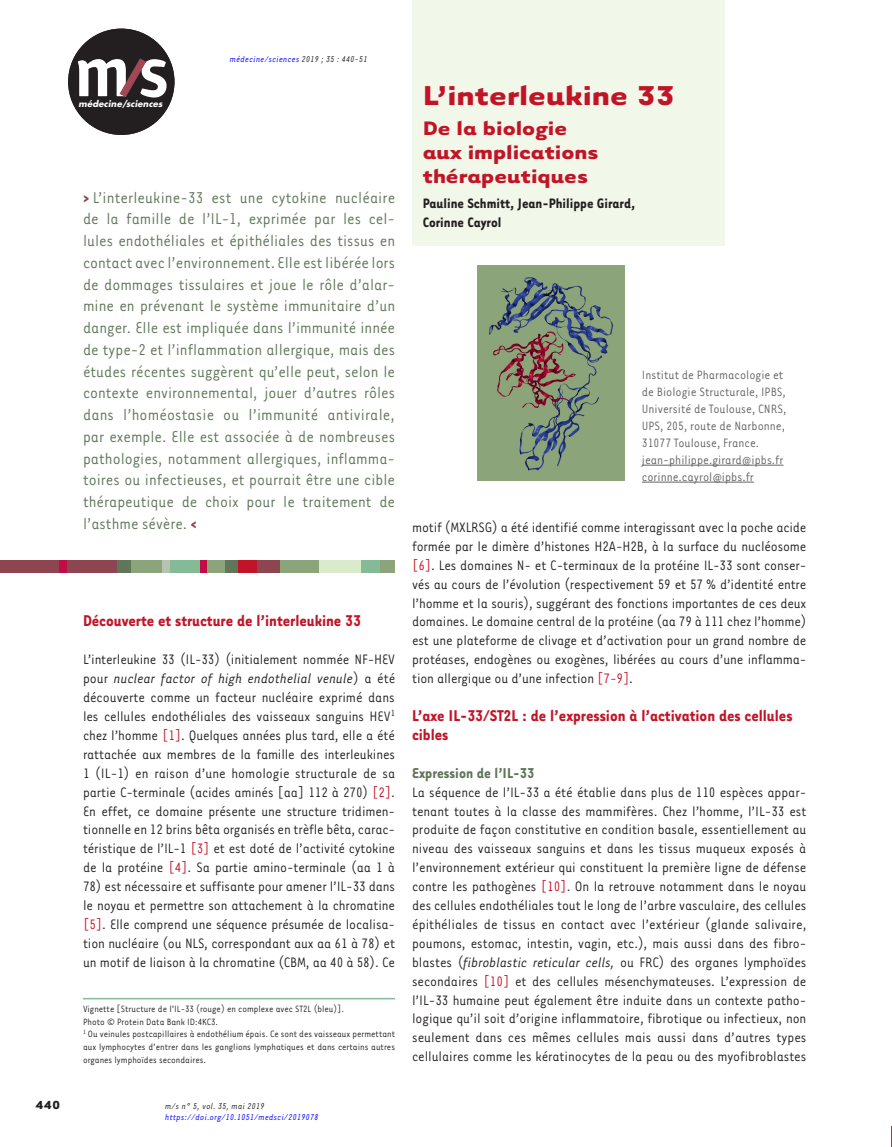
<style>
.page{position:relative;width:892px;height:1147px;background:#fff}
.page>*{position:absolute;margin:0;border:0;box-sizing:border-box;transform-origin:0 0}
.t1{font:700 31.5px "Tarzana Wide";color:#c11527}
.t2{font:700 22.5px/24px "Tarzana Wide";color:#c11527}
.t3{font:18px/21.8px "Tarzana Narrow";color:#5f7659;text-align:justify}
.t4{font:700 18px/18.9px "Tarzana Narrow";color:#c11527}
.t5{font:700 16.5px "Tarzana Narrow";color:#5f7659}
.t6{font:15.75px/18.9px "Tarzana Narrow";letter-spacing:-.01em;color:#231f20;text-align:justify}
.t7{font:700 15.75px/18.9px "Tarzana Narrow";color:#231f20}
.t8{font:13.95px/17px "Tarzana Narrow";color:#636366}
.t9{font:700 13.5px "Tarzana Wide";color:#231f20}
.t10{font:10.5px/12.6px "Tarzana Narrow";color:#231f20}
.t11{font:italic 9.75px "Tarzana Narrow";letter-spacing:.025em;color:#00f}
.t12{font:italic 9.75px "Tarzana Narrow";letter-spacing:.025em;color:#231f20}
.t13{font:italic 700 8.55px "Futura";letter-spacing:.01em;color:#fff}
.s1{color:#231f20}
.s2{font-weight:700;color:#8d454f}
.s3{font-style:italic}
.s4{color:#c11527}
</style>
<div class="page">
<div style="left:68px;top:29px;width:106px;height:106px;background:#231f20;border-radius:50%"></div>
<svg style="left:78px;top:59px;width:88px;height:39px"></svg>
<div style="left:412px;top:0;width:312px;height:246px;background:#f1f7e9"></div>
<div style="left:0;top:560px;width:118px;height:13px;background:#8d454f"></div>
<div style="left:117px;top:560px;width:18px;height:13px;background:#5f7659"></div>
<div style="left:224px;top:560px;width:14px;height:13px;background:#5f7659"></div>
<div style="left:131px;top:560px;width:31px;height:13px;background:#8ba479"></div>
<div style="left:167px;top:560px;width:34px;height:13px;background:#84ba95"></div>
<div style="left:360px;top:560px;width:21px;height:13px;background:#84ba95"></div>
<div style="left:205px;top:560px;width:20px;height:13px;background:#8ba479"></div>
<div style="left:380px;top:560px;width:15px;height:13px;background:#8ba479"></div>
<div style="left:279px;top:560px;width:40px;height:13px;background:#8ba479"></div>
<div style="left:319px;top:560px;width:41px;height:13px;background:#daebcb"></div>
<div style="left:162px;top:560px;width:7px;height:13px;background:#b6c4ad"></div>
<div style="left:59px;top:560px;width:7px;height:13px;background:#c10d45"></div>
<div style="left:201px;top:560px;width:6px;height:13px;background:#c10d45"></div>
<div style="left:238px;top:560px;width:28px;height:13px;background:#c11527"></div>
<div style="left:258px;top:560px;width:22px;height:13px;background:#8d454f"></div>
<hr style="left:641px;top:465px;width:142px;height:1px;background:#636366">
<hr style="left:641px;top:482px;width:112px;height:1px;background:#636366">
<div style="left:477px;top:265px;width:147px;height:216px;background:#8ba479"></div>
<img style="left:489px;top:277px;width:125px;height:194px">
<hr style="left:83px;top:998px;width:312px;height:1px;background:#84ba95">
<svg style="left:891px;top:1126px;width:1px;height:21px"></svg>
<p class="t9" style="left:36px;top:1096px;width:26px">440</p>
<p class="t13" style="left:79px;top:98px;width:85px">médecine/sciences</p>
<p class="t11" style="left:230px;top:53px;width:139px">médecine/sciences <span class="s1">2019 ; 35 : 440-51</span></p>
<p class="t3" style="left:83px;top:186px;width:313px"><span class="s2">&gt;</span> L’interleukine-33 est une cytokine nucléaire de la famille de l’IL-1, exprimée par les cel&shy;lules endothéliales et épithéliales des tissus en contact avec l’environnement. Elle est libérée lors de dommages tissulaires et joue le rôle d’alar&shy;mine en prévenant le système immunitaire d’un danger. Elle est impliquée dans l’immunité innée de type-2 et l’inflammation allergique, mais des études récentes suggèrent qu’elle peut, selon le contexte environnemental, jouer d’autres rôles dans l’homéostasie ou l’immunité antivirale, par exemple. Elle est associée à de nombreuses pathologies, notamment allergiques, inflamma&shy;toires ou infectieuses, et pourrait être une cible thérapeutique de choix pour le traitement de l’asthme sévère. <span class="s2">&lt;</span></p>
<p class="t4" style="left:83px;top:611px;width:279px">Découverte et structure de l’interleukine 33</p>
<p class="t6" style="left:83px;top:649px;width:313px">L’interleukine 33 (IL-33) (initialement nommée NF-HEV pour <span class="s3">nuclear factor of high endothelial venule</span>) a été découverte comme un facteur nucléaire exprimé dans les cellules endothéliales des vaisseaux sanguins HEV<sup>1 </sup>chez l’homme <span class="s4">[1]</span>. Quelques années plus tard, elle a été rattachée aux membres de la famille des interleukines 1 (IL-1) en raison d’une homologie structurale de sa partie C-terminale (acides aminés [aa] 112 à 270) <span class="s4">[2]</span>.<br>En effet, ce domaine présente une structure tridimen&shy;tionnelle en 12 brins bêta organisés en trèfle bêta, carac&shy;téristique de l’IL-1 <span class="s4">[3]</span> et est doté de l’activité cytokine de la protéine <span class="s4">[4]</span>. Sa partie amino-terminale (aa 1 à</p>
<p class="t6" style="left:83px;top:876px;width:313px">78) est nécessaire et suffisante pour amener l’IL-33 dans le noyau et permettre son attachement à la chromatine <span class="s4">[5]</span>. Elle comprend une séquence présumée de localisa&shy;tion nucléaire (ou NLS, correspondant aux aa 61 à 78) et un motif de liaison à la chromatine (CBM, aa 40 à 58). Ce</p>
<p class="t10" style="left:83px;top:1002px;width:313px">Vignette [Structure de l’IL-33 (rouge) en complexe avec ST2L (bleu)].<br>Photo © Protein Data Bank ID:4KC3.<br><sup>1</sup> Ou veinules postcapillaires à endothélium épais. Ce sont des vaisseaux permettant aux lymphocytes d’entrer dans les ganglions lymphatiques et dans certains autres organes lymphoïdes secondaires.</p>
<p class="t12" style="left:165px;top:1099px;width:101px">m/s n° 5, vol. 35, mai 2019</p>
<p class="t11" style="left:165px;top:1111px;width:155px">https://doi.org/10.1051/medsci/2019078</p>
<h1 class="t1" style="left:422px;top:74px;width:253px">L’interleukine 33</h1>
<h2 class="t2" style="left:422px;top:115px;width:177px">De la biologie aux implications thérapeutiques</h2>
<p class="t7" style="left:422px;top:193px;width:214px">Pauline Schmitt, Jean-Philippe Girard,<br>Corinne Cayrol</p>
<p class="t8" style="left:641px;top:366px;width:146px">Institut de Pharmacologie et de Biologie Structurale, IPBS,<br>Université de Toulouse, CNRS,<br>UPS, 205, route de Narbonne,<br>31077 Toulouse, France. jean-philippe.girard@ipbs.fr corinne.cayrol@ipbs.fr</p>
<p class="t6" style="left:412px;top:517px;width:396px">motif (MXLRSG) a été identifié comme interagissant avec la poche acide formée par le dimère d’histones H2A-H2B, à la surface du nucléosome <span class="s4">[6]</span>. Les domaines N- et C-terminaux de la protéine IL-33 sont conser&shy;vés au cours de l’évolution (respectivement 59 et 57 % d’identité entre l’homme et la souris), suggérant des fonctions importantes de ces deux domaines. Le domaine central de la protéine (aa 79 à 111 chez l’homme) est une plateforme de clivage et d’activation pour un grand nombre de protéases, endogènes ou exogènes, libérées au cours d’une inflamma&shy;tion allergique ou d’une infection <span class="s4">[7-9]</span>.</p>
<p class="t4" style="left:412px;top:705px;width:382px">L’axe IL-33/ST2L : de l’expression à l’activation des cellules cibles</p>
<p class="t5" style="left:412px;top:762px;width:124px">Expression de l’IL-33</p>
<p class="t6" style="left:412px;top:782px;width:396px">La séquence de l’IL-33 a été établie dans plus de 110 espèces appar&shy;tenant toutes à la classe des mammifères. Chez l’homme, l’IL-33 est produite de façon constitutive en condition basale, essentiellement au niveau des vaisseaux sanguins et dans les tissus muqueux exposés à l’environnement extérieur qui constituent la première ligne de défense contre les pathogènes <span class="s4">[10]</span>. On la retrouve notamment dans le noyau des cellules endothéliales tout le long de l’arbre vasculaire, des cellules épithéliales de tissus en contact avec l’extérieur (glande salivaire, poumons, estomac, intestin, vagin, etc.), mais aussi dans des fibro&shy;blastes (<span class="s3">fibroblastic reticular cells,</span> ou FRC) des organes lymphoïdes secondaires <span class="s4">[10]</span> et des cellules mésenchymateuses. L’expression de l’IL-33 humaine peut également être induite dans un contexte patho&shy;logique qu’il soit d’origine inflammatoire, fibrotique ou infectieux, non seulement dans ces mêmes cellules mais aussi dans d’autres types cellulaires comme les kératinocytes de la peau ou des myofibroblastes</p>
</div>
